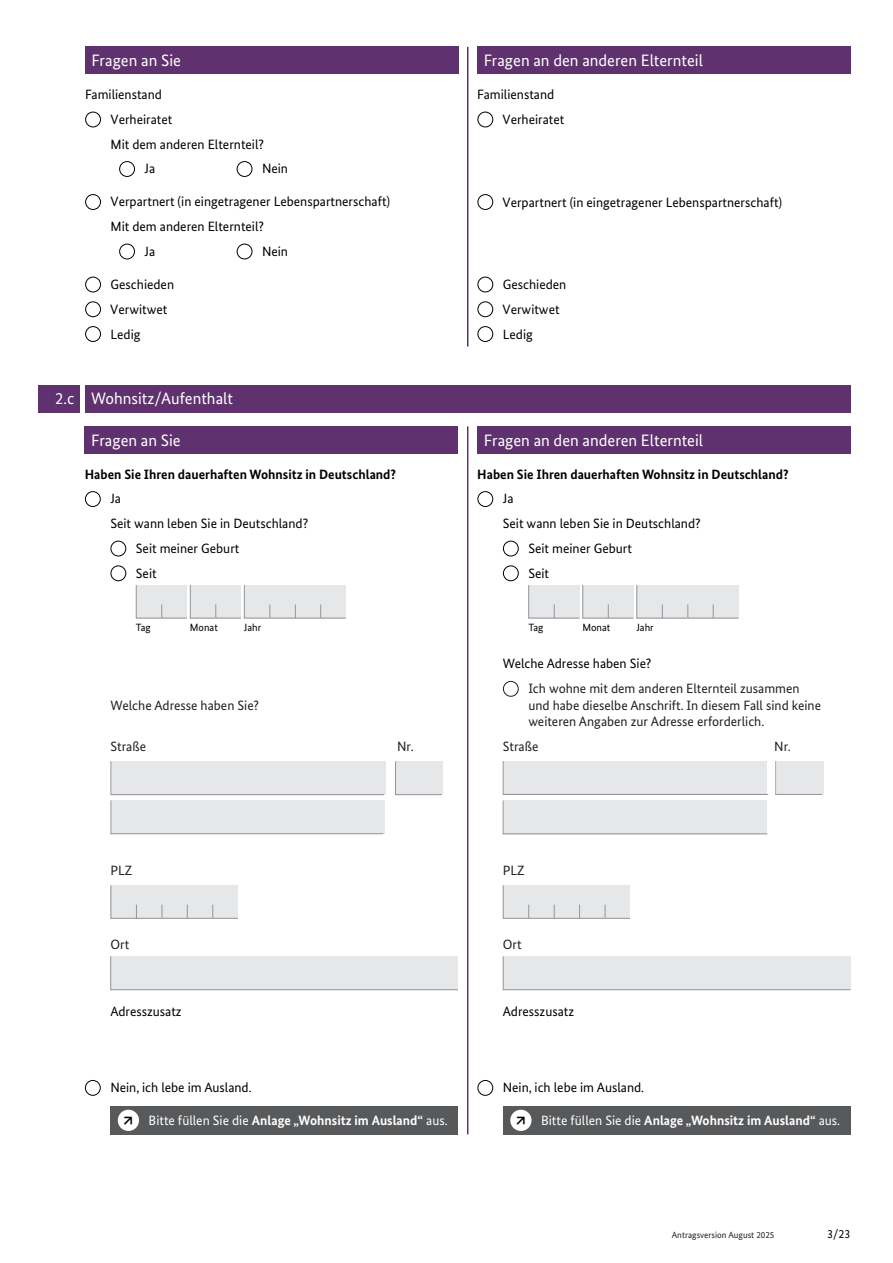
<style>
.page{position:relative;width:893px;height:1263px;background:#fff}
.page>*{position:absolute;margin:0;border:0;box-sizing:border-box;transform-origin:0 0}
.t1{font:16.5px "Bundes Sans";color:#fff}
.t2{font:13.5px "Bundes Sans";color:#000}
.t3{font:13.5px/16.5px "Bundes Sans";color:#231f20}
.t4{font:700 13.5px "Bundes Sans";color:#000}
.t5{font:700 13.5px "Bundes Sans";color:#fff}
.t6{font:12px "Bundes Sans";color:#000}
.t7{font:10.5px "Bundes Sans";color:#000}
.t8{font:9px "Bundes Sans";color:#231f20}
.s1{font-weight:400}
</style>
<div class="page">
<div style="left:85px;top:385px;width:765px;height:27px;background:#5f316e"></div>
<div style="left:38px;top:385px;width:42px;height:27px;background:#5f316e"></div>
<div style="left:85px;top:426px;width:373px;height:27px;background:#5f316e"></div>
<div style="left:110px;top:1106px;width:348px;height:29px;background:#58595b"></div>
<div style="left:85px;top:491px;width:16px;height:16px;border:1px solid #000;border-radius:50%"></div>
<div style="left:110px;top:541px;width:16px;height:15px;border:1px solid #000;border-radius:50%"></div>
<div style="left:110px;top:565px;width:16px;height:16px;border:1px solid #000;border-radius:50%"></div>
<svg style="left:135px;top:585px;width:211px;height:34px;background:#e2e3e4"></svg>
<div style="left:110px;top:956px;width:348px;height:34px;background:#e6e7e8"></div>
<div style="left:85px;top:1080px;width:16px;height:16px;border:1px solid #000;border-radius:50%"></div>
<div style="left:477px;top:426px;width:373px;height:27px;background:#5f316e"></div>
<div style="left:503px;top:1106px;width:347px;height:29px;background:#58595b"></div>
<div style="left:477px;top:491px;width:16px;height:16px;border:1px solid #000;border-radius:50%"></div>
<div style="left:503px;top:541px;width:16px;height:15px;border:1px solid #000;border-radius:50%"></div>
<div style="left:503px;top:565px;width:16px;height:16px;border:1px solid #000;border-radius:50%"></div>
<svg style="left:528px;top:585px;width:211px;height:34px;background:#e2e3e4"></svg>
<div style="left:502px;top:956px;width:349px;height:34px;background:#e6e7e8"></div>
<div style="left:477px;top:1080px;width:16px;height:16px;border:1px solid #000;border-radius:50%"></div>
<div style="left:85px;top:47px;width:373px;height:27px;background:#5f316e"></div>
<div style="left:85px;top:112px;width:16px;height:15px;border:1px solid #000;border-radius:50%"></div>
<div style="left:119px;top:161px;width:16px;height:16px;border:1px solid #000;border-radius:50%"></div>
<div style="left:237px;top:161px;width:15px;height:16px;border:1px solid #000;border-radius:50%"></div>
<div style="left:85px;top:194px;width:16px;height:16px;border:1px solid #000;border-radius:50%"></div>
<div style="left:119px;top:244px;width:16px;height:15px;border:1px solid #000;border-radius:50%"></div>
<div style="left:237px;top:244px;width:15px;height:15px;border:1px solid #000;border-radius:50%"></div>
<div style="left:85px;top:277px;width:16px;height:15px;border:1px solid #000;border-radius:50%"></div>
<div style="left:85px;top:301px;width:16px;height:16px;border:1px solid #000;border-radius:50%"></div>
<div style="left:85px;top:326px;width:16px;height:16px;border:1px solid #000;border-radius:50%"></div>
<div style="left:477px;top:47px;width:373px;height:27px;background:#5f316e"></div>
<hr style="left:467px;top:47px;width:1px;height:300px;background:#5f316e">
<div style="left:477px;top:112px;width:16px;height:15px;border:1px solid #000;border-radius:50%"></div>
<div style="left:477px;top:194px;width:16px;height:16px;border:1px solid #000;border-radius:50%"></div>
<div style="left:477px;top:277px;width:16px;height:15px;border:1px solid #000;border-radius:50%"></div>
<div style="left:477px;top:301px;width:16px;height:16px;border:1px solid #000;border-radius:50%"></div>
<div style="left:477px;top:326px;width:16px;height:16px;border:1px solid #000;border-radius:50%"></div>
<div style="left:397px;top:761px;width:46px;height:33px;background:#e6e7e9"></div>
<svg style="left:395px;top:761px;width:47px;height:34px"></svg>
<svg style="left:110px;top:885px;width:128px;height:34px;background:#e1e2e4"></svg>
<div style="left:503px;top:681px;width:16px;height:16px;border:1px solid #231f20;border-radius:50%"></div>
<div style="left:775px;top:761px;width:48px;height:34px;background:#e6e7e9"></div>
<svg style="left:502px;top:885px;width:129px;height:34px;background:#e2e3e5"></svg>
<svg style="left:110px;top:761px;width:275px;height:73px;background:#e4e5e7"></svg>
<svg style="left:502px;top:761px;width:267px;height:74px;background:#e5e6e8"></svg>
<hr style="left:467px;top:426px;width:1px;height:708px;background:#5f316e">
<svg style="left:117px;top:1109px;width:22px;height:22px"></svg>
<svg style="left:510px;top:1109px;width:22px;height:22px"></svg>
<h3 class="t1" style="left:91px;top:50px;width:91px">Fragen an Sie</h3>
<p class="t2" style="left:85px;top:86px;width:79px">Familienstand</p>
<p class="t2" style="left:111px;top:111px;width:63px">Verheiratet</p>
<p class="t2" style="left:111px;top:136px;width:155px">Mit dem anderen Elternteil?</p>
<p class="t2" style="left:145px;top:160px;width:12px">Ja</p>
<p class="t2" style="left:262px;top:160px;width:28px">Nein</p>
<p class="t2" style="left:111px;top:193px;width:281px">Verpartnert (in eingetragener Lebens partnerschaft)</p>
<p class="t2" style="left:111px;top:218px;width:155px">Mit dem anderen Elternteil?</p>
<p class="t2" style="left:145px;top:243px;width:12px">Ja</p>
<p class="t2" style="left:262px;top:243px;width:28px">Nein</p>
<p class="t2" style="left:111px;top:276px;width:65px">Geschieden</p>
<p class="t2" style="left:110px;top:301px;width:59px">Verwitwet</p>
<p class="t2" style="left:111px;top:326px;width:31px">Ledig</p>
<h3 class="t1" style="left:55px;top:389px;width:179px">2.c Wohnsitz/Aufenthalt</h3>
<h3 class="t1" style="left:91px;top:430px;width:91px">Fragen an Sie</h3>
<p class="t4" style="left:85px;top:466px;width:313px">Haben Sie Ihren dauerhaften Wohnsitz in Deutschland?</p>
<p class="t2" style="left:110px;top:490px;width:12px">Ja</p>
<p class="t2" style="left:110px;top:515px;width:199px">Seit wann leben Sie in Deutschland?</p>
<p class="t2" style="left:136px;top:540px;width:105px">Seit meiner Geburt</p>
<p class="t2" style="left:136px;top:565px;width:22px">Seit</p>
<p class="t7" style="left:136px;top:621px;width:17px">Tag</p>
<p class="t7" style="left:190px;top:621px;width:30px">Monat</p>
<p class="t7" style="left:244px;top:621px;width:19px">Jahr</p>
<p class="t3" style="left:111px;top:696px;width:150px">Welche Adresse haben Sie?</p>
<p class="t3" style="left:111px;top:738px;width:37px">Straße</p>
<p class="t3" style="left:397px;top:738px;width:18px">Nr.</p>
<h3 class="t1" style="left:484px;top:50px;width:221px">Fragen an den anderen Elternteil</h3>
<p class="t2" style="left:477px;top:86px;width:79px">Familienstand</p>
<p class="t2" style="left:503px;top:111px;width:63px">Verheiratet</p>
<p class="t2" style="left:503px;top:194px;width:281px">Verpartnert (in eingetragener Lebens partnerschaft)</p>
<p class="t2" style="left:503px;top:276px;width:65px">Geschieden</p>
<p class="t2" style="left:503px;top:301px;width:59px">Verwitwet</p>
<p class="t2" style="left:503px;top:326px;width:31px">Ledig</p>
<h3 class="t1" style="left:484px;top:430px;width:221px">Fragen an den anderen Elternteil</h3>
<p class="t4" style="left:477px;top:466px;width:313px">Haben Sie Ihren dauerhaften Wohnsitz in Deutschland?</p>
<p class="t2" style="left:503px;top:490px;width:12px">Ja</p>
<p class="t2" style="left:503px;top:515px;width:199px">Seit wann leben Sie in Deutschland?</p>
<p class="t2" style="left:528px;top:540px;width:105px">Seit meiner Geburt</p>
<p class="t2" style="left:528px;top:565px;width:22px">Seit</p>
<p class="t7" style="left:528px;top:621px;width:17px">Tag</p>
<p class="t7" style="left:582px;top:621px;width:30px">Monat</p>
<p class="t7" style="left:636px;top:621px;width:19px">Jahr</p>
<p class="t2" style="left:503px;top:655px;width:150px">Welche Adresse haben Sie?</p>
<p class="t3" style="left:528px;top:680px;width:294px">Ich wohne mit dem anderen Elternteil zusammen und habe dieselbe Anschrift. In diesem Fall sind keine weiteren Angaben zur Adresse erforderlich.</p>
<p class="t3" style="left:503px;top:738px;width:37px">Straße</p>
<p class="t3" style="left:774px;top:738px;width:18px">Nr.</p>
<p class="t3" style="left:111px;top:861px;width:23px">PLZ</p>
<p class="t3" style="left:503px;top:861px;width:23px">PLZ</p>
<p class="t3" style="left:111px;top:936px;width:20px">Ort</p>
<p class="t3" style="left:503px;top:936px;width:20px">Ort</p>
<p class="t2" style="left:110px;top:1003px;width:73px">Adresszusatz</p>
<p class="t2" style="left:503px;top:1003px;width:73px">Adresszusatz</p>
<p class="t2" style="left:110px;top:1079px;width:143px">Nein, ich lebe im Ausland.</p>
<p class="t5" style="left:149px;top:1112px;width:301px"><span class="s1">Bitte füllen Sie die</span> Anlage „Wohnsitz im Ausland“ <span class="s1">aus.</span></p>
<p class="t2" style="left:503px;top:1079px;width:143px">Nein, ich lebe im Ausland.</p>
<p class="t5" style="left:541px;top:1112px;width:301px"><span class="s1">Bitte füllen Sie die</span> Anlage „Wohnsitz im Ausland“ <span class="s1">aus.</span></p>
<p class="t8" style="left:672px;top:1229px;width:104px">Antragsversion August 2025</p>
<p class="t6" style="left:827px;top:1226px;width:25px">3/23</p>
</div>
